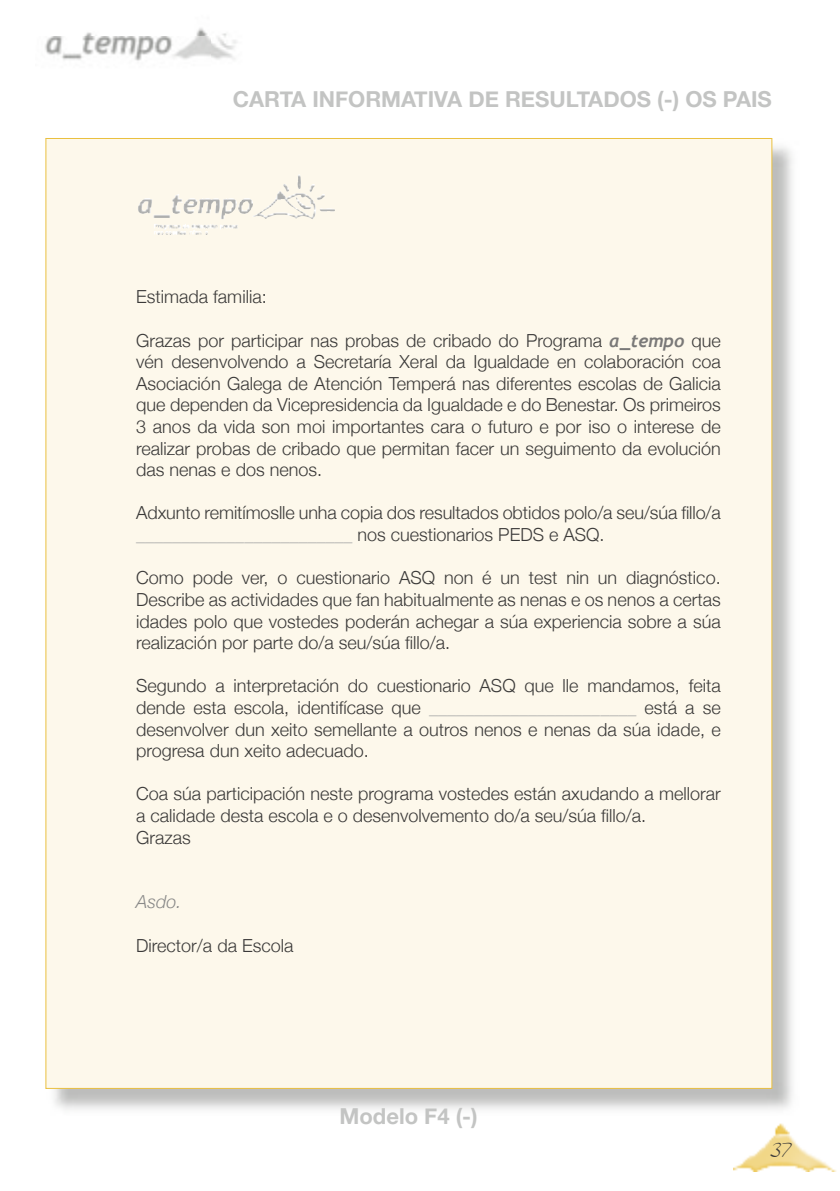
<style>
.page{position:relative;width:840px;height:1191px;background:#fff}
.page>*{position:absolute;margin:0;border:0;box-sizing:border-box;transform-origin:0 0}
.t1{font:24px "SF Burlington Script";color:#3b3a39}
.t2{font:700 22px "Helvetica Neue";color:#c3c4c3}
.t3{font:300 18px/21.6px "Helvetica Neue";color:#3b3a39;text-align:justify}
.t4{font:italic 300 18px "Helvetica Neue";color:#8a8a89}
.s1{font-family:"Trebuchet";font-weight:700;font-style:italic;color:#7a7978}
.s2{color:#aeaead}
</style>
<div class="page">
<img style="left:51px;top:28px;width:186px;height:32px">
<img style="left:45px;top:37px;width:165px;height:24px">
<img style="left:54px;top:139px;width:739px;height:971px">
<div style="left:45px;top:138px;width:727px;height:951px;background:#fdf8eb"></div>
<img style="left:134px;top:174px;width:191px;height:45px">
<img style="left:733px;top:1123px;width:103px;height:48px">
<p class="t2" style="left:233px;top:85px;width:540px">CARTA INFORMATIVA DE RESULTADOS (-) OS PAIS</p>
<p class="t3" style="left:136px;top:286px;width:132px">Estimada familia:</p>
<p class="t3" style="left:136px;top:329px;width:585px">Grazas por participar nas probas de cribado do Programa <span class="s1">a_tempo</span> que vén desenvolvendo a Secretaría Xeral da Igualdade en colaboración coa Asociación Galega de Atención Temperá nas diferentes escolas de Galicia que dependen da Vicepresidencia da Igualdade e do Benestar. Os primeiros 3 anos da vida son moi importantes cara o futuro e por iso o interese de realizar probas de cribado que permitan facer un seguimento da evolución das nenas e dos nenos.</p>
<p class="t3" style="left:136px;top:502px;width:586px">Adxunto remitímoslle unha copia dos resultados obtidos polo/a seu/súa fillo/a <span class="s2">________________________</span> nos cuestionarios PEDS e ASQ.</p>
<p class="t3" style="left:136px;top:567px;width:585px">Como pode ver, o cuestionario ASQ non é un test nin un diagnóstico.<br>Describe as actividades que fan habitualmente as nenas e os nenos a certas idades polo que vostedes poderán achegar a súa experiencia sobre a súa realización por parte do/a seu/súa fillo/a.</p>
<p class="t3" style="left:136px;top:675px;width:585px">Segundo a interpretación do cuestionario ASQ que lle mandamos, feita dende esta escola, identifícase que <span class="s2">_______________________</span> está a se desenvolver dun xeito semellante a outros nenos e nenas da súa idade, e progresa dun xeito adecuado.</p>
<p class="t3" style="left:136px;top:783px;width:585px;text-align:left">Coa súa participación neste programa vostedes están axudando a mellorar a calidade desta escola e o desenvolvemento do/a seu/súa fillo/a.<br>Grazas</p>
<p class="t4" style="left:136px;top:891px;width:47px">Asdo.</p>
<p class="t3" style="left:136px;top:934px;width:159px">Director/a da Escola</p>
<p class="t2" style="left:339px;top:1102px;width:140px">Modelo F4 (-)</p>
<h1 class="t1" style="left:769px;top:1136px;width:21px">37</h1>
</div>
